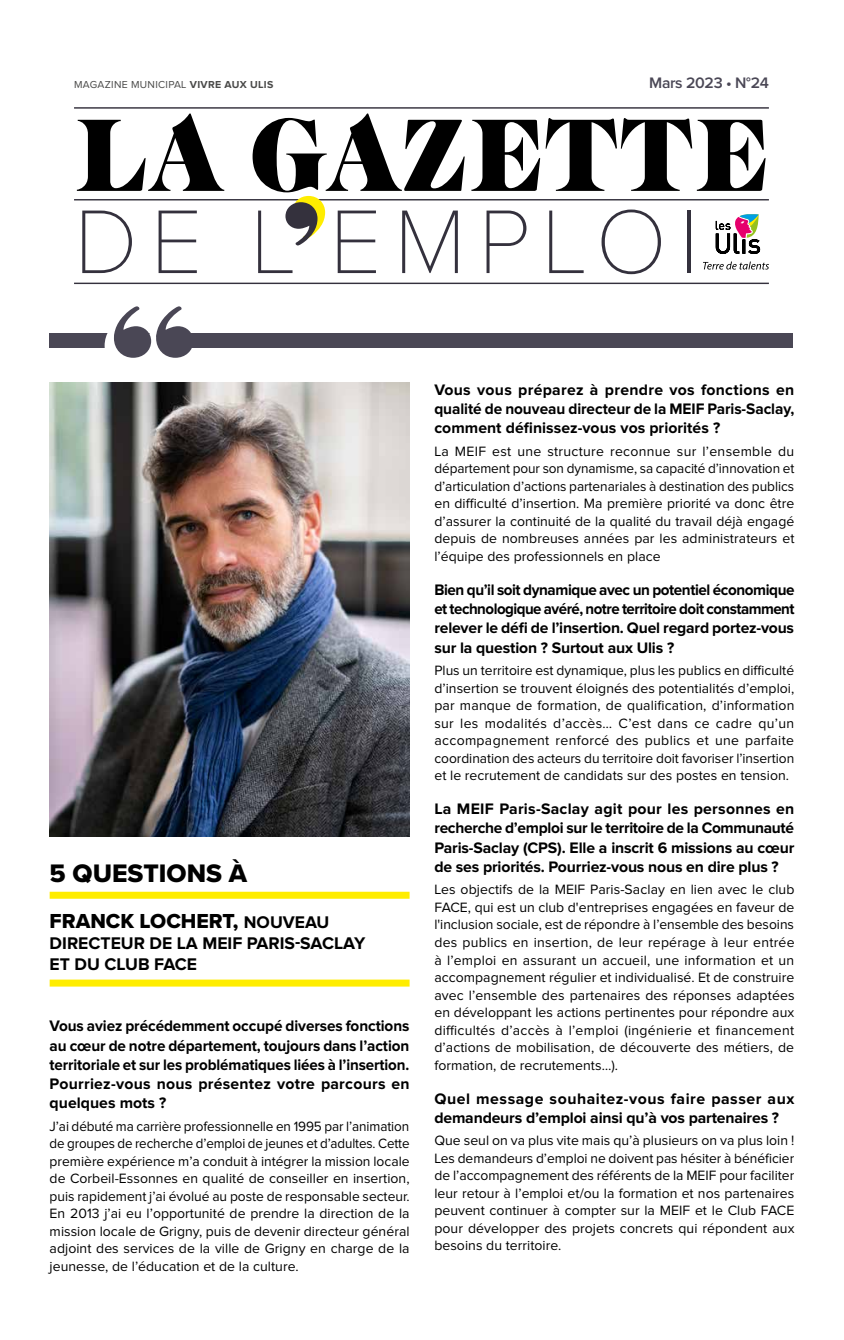
<style>
.page{position:relative;width:844px;height:1340px;background:#fff}
.page>*{position:absolute;margin:0;border:0;box-sizing:border-box;transform-origin:0 0}
.t1{font:100 93.62px "Proxima Nova";letter-spacing:.13em;color:#34313d}
.t2{font:26.25px "Proxima Nova Extrabld";color:#000}
.t3{font:21px "Proxima Nova Extrabld";color:#000}
.t4{font:700 17.5px/21px "Proxima Nova";color:#000}
.t5{font:700 15.75px/19.2px "Proxima Nova";letter-spacing:-.01em;color:#000;text-align:justify}
.t6{font:700 15.75px/19.2px "Proxima Nova";letter-spacing:.01em;color:#000}
.t7{font:600 15.75px "Proxima Nova";letter-spacing:-.02em;color:#4a4755}
.t8{font:14px/17.5px "Proxima Nova";letter-spacing:.005em;color:#000;text-align:justify}
.t9{font:14px/17.5px "Proxima Nova";letter-spacing:.005em;color:#000;text-align:justify;scale:.96 1}
.t10{font:10.5px "Proxima Nova";letter-spacing:.03em;color:#4a4a49}
.s1{font-weight:700}
.s2{font-family:"Proxima Nova";font-weight:700;font-size:17.5px}
</style>
<div class="page">
<hr style="left:74px;top:107px;width:694px;height:2px;background:#34313d">
<hr style="left:74px;top:282px;width:694px;height:2px;background:#34313d">
<hr style="left:74px;top:199px;width:694px;height:1px;background:#34313d">
<svg style="left:77px;top:113px;width:688px;height:79px"></svg>
<svg style="left:285px;top:196px;width:40px;height:49px"></svg>
<svg style="left:715px;top:214px;width:44px;height:40px"></svg>
<svg style="left:703px;top:261px;width:65px;height:8px"></svg>
<div style="left:50px;top:333px;width:743px;height:15px;background:#4a4755"></div>
<svg style="left:105px;top:306px;width:87px;height:52px"></svg>
<div style="left:50px;top:891px;width:359px;height:7px;background:#ffed00"></div>
<div style="left:50px;top:979px;width:359px;height:7px;background:#ffed00"></div>
<img style="left:50px;top:382px;width:359px;height:454px">
<p class="t10" style="left:74px;top:80px;width:201px">MAGAZINE MUNICIPAL <span class="s1">VIVRE AUX ULIS</span></p>
<p class="t7" style="left:649px;top:71px;width:121px">Mars 2023 • N°24</p>
<h1 class="t1" style="left:74px;top:199px;width:626px">DE L’EMPLOI</h1>
<h2 class="t2" style="left:50px;top:853px;width:199px">5 QUESTIONS À</h2>
<h3 class="t3" style="left:50px;top:905px;width:281px">FRANCK LOCHERT, <span class="s2">NOUVEAU</span></h3>
<p class="t4" style="left:50px;top:932px;width:317px">DIRECTEUR DE LA MEIF PARIS-SACLAY<br>ET DU CLUB FACE</p>
<p class="t5" style="left:50px;top:1016px;width:361px">Vous aviez précédemment occupé diverses fonctions au cœur de notre département, toujours dans l’action territoriale et sur les problématiques liées à l’insertion.<br>Pourriez-vous nous présentez votre parcours en quelques mots ?</p>
<p class="t9" style="left:50px;top:1117px;width:376px">J’ai débuté ma carrière professionnelle en 1995 par l’animation de groupes de recherche d’emploi de jeunes et d’adultes. Cette première expérience m’a conduit à intégrer la mission locale de Corbeil-Essonnes en qualité de conseiller en insertion, puis rapidement j’ai évolué au poste de responsable secteur.<br>En 2013 j’ai eu l’opportunité de prendre la direction de la mission locale de Grigny, puis de devenir directeur général adjoint des services de la ville de Grigny en charge de la jeunesse, de l’éducation et de la culture.</p>
<p class="t5" style="left:434px;top:380px;width:361px">Vous vous préparez à prendre vos fonctions en qualité de nouveau directeur de la MEIF Paris-Saclay, comment définissez-vous vos priorités ?</p>
<p class="t8" style="left:434px;top:443px;width:361px">La MEIF est une structure reconnue sur l’ensemble du département pour son dynamisme, sa capacité d’innovation et d’articulation d’actions partenariales à destination des publics en difficulté d’insertion. Ma première priorité va donc être d’assurer la continuité de la qualité du travail déjà engagé depuis de nombreuses années par les administrateurs et l’équipe des professionnels en place</p>
<p class="t5" style="left:434px;top:580px;width:361px">Bien qu’il soit dynamique avec un potentiel économique et technologique avéré, notre territoire doit constamment relever le défi de l’insertion. Quel regard portez-vous sur la question ? Surtout aux Ulis ?</p>
<p class="t8" style="left:434px;top:662px;width:361px">Plus un territoire est dynamique, plus les publics en difficulté d’insertion se trouvent éloignés des potentialités d’emploi, par manque de formation, de qualification, d’information sur les modalités d’accès… C’est dans ce cadre qu’un accompagnement renforcé des publics et une parfaite coordination des acteurs du territoire doit favoriser l’insertion et le recrutement de candidats sur des postes en tension.</p>
<p class="t5" style="left:434px;top:799px;width:361px">La MEIF Paris-Saclay agit pour les personnes en recherche d’emploi sur le territoire de la Communauté Paris-Saclay (CPS). Elle a inscrit 6 missions au cœur de ses priorités. Pourriez-vous nous en dire plus ?</p>
<p class="t8" style="left:434px;top:881px;width:361px">Les objectifs de la MEIF Paris-Saclay en lien avec le club FACE, qui est un club d'entreprises engagées en faveur de l'inclusion sociale, est de répondre à l’ensemble des besoins des publics en insertion, de leur repérage à leur entrée à l’emploi en assurant un accueil, une information et un accompagnement régulier et individualisé. Et de construire avec l’ensemble des partenaires des réponses adaptées en développant les actions pertinentes pour répondre aux difficultés d’accès à l’emploi (ingénierie et financement d’actions de mobilisation, de découverte des métiers, de formation, de recrutements…).</p>
<p class="t6" style="left:434px;top:1089px;width:361px">Quel message souhaitez-vous faire passer aux demandeurs d’emploi ainsi qu’à vos partenaires ?</p>
<p class="t8" style="left:434px;top:1132px;width:361px">Que seul on va plus vite mais qu’à plusieurs on va plus loin !<br>Les demandeurs d’emploi ne doivent pas hésiter à bénéficier de l’accompagnement des référents de la MEIF pour faciliter leur retour à l’emploi et/ou la formation et nos partenaires peuvent continuer à compter sur la MEIF et le Club FACE pour développer des projets concrets qui répondent aux besoins du territoire.</p>
</div>
